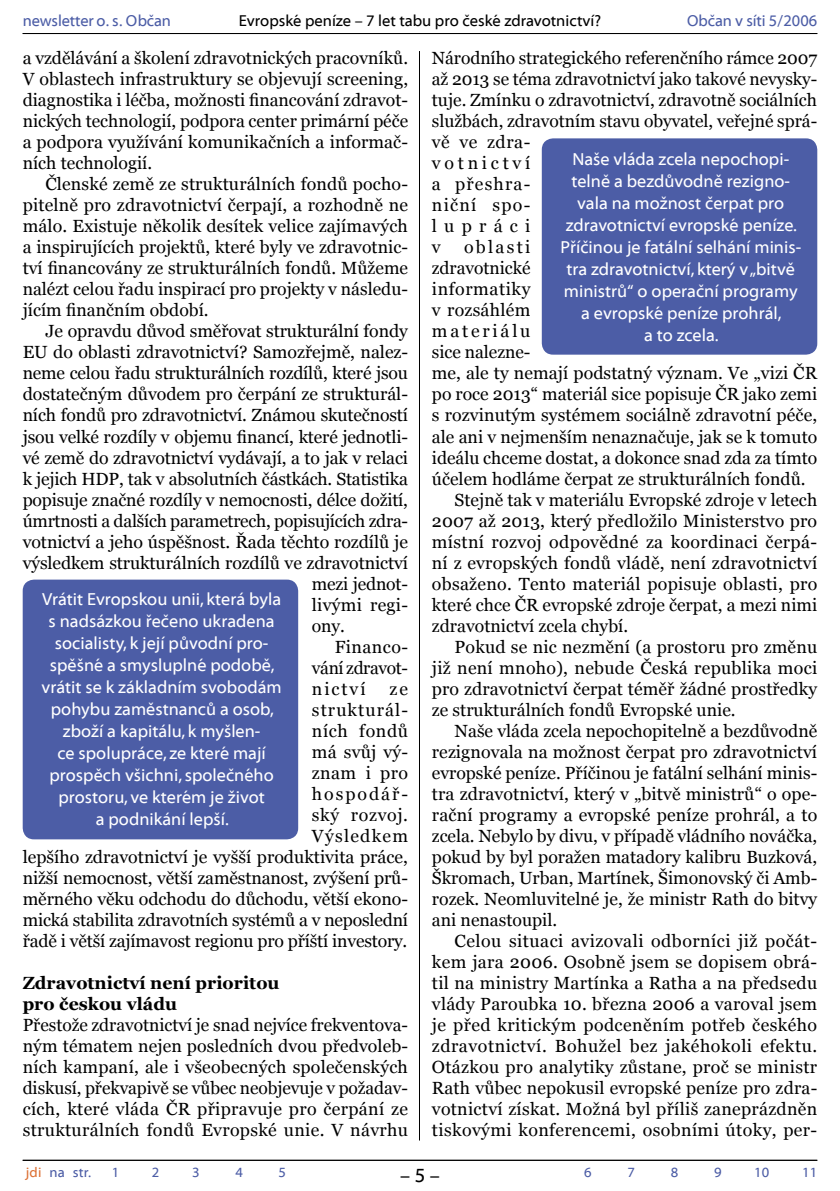
<style>
.page{position:relative;width:840px;height:1191px;background:#fff}
.page>*{position:absolute;margin:0;border:0;box-sizing:border-box;transform-origin:0 0}
.t1{font:20px "Myriad Web";color:#000}
.t2{font:17.6px/21px "Georgia";color:#000;text-align:justify}
.t3{font:17.6px/22px "Myriad Web";color:#fff;text-align:center}
.t4{font:17.6px "Georgia";letter-spacing:.02em;color:#000}
.t5{font:17.6px "Georgia";letter-spacing:.025em;color:#000}
.t6{font:17.6px "Georgia";letter-spacing:.03em;color:#000}
.t7{font:700 17.6px/21px "Georgia";color:#000}
.t8{font:17.6px "Georgia";letter-spacing:-.02em;color:#000}
.t9{font:17.6px "Georgia";letter-spacing:.035em;color:#000}
.t10{font:17.6px "Georgia";letter-spacing:.155em;color:#000}
.t11{font:17.6px "Georgia";letter-spacing:.13em;color:#000}
.t12{font:16px "Myriad Web";color:#000}
.t13{font:16px "Myriad Web";letter-spacing:-.01em;color:#4c5da6}
.t14{font:14px "Myriad Web";letter-spacing:.015em;color:#4c5da6}
.s1{color:#dc7034}
</style>
<div class="page">
<hr style="left:23px;top:1159px;width:793px;height:1px;background:#000">
<hr style="left:23px;top:33px;width:793px;height:1px;background:#000">
<div style="left:23px;top:579px;width:275px;height:260px;background:#4c5da6;border-radius:11px"></div>
<div style="left:541px;top:138px;width:275px;height:217px;background:#4c5da6;border-radius:11px"></div>
<hr style="left:419px;top:51px;width:1px;height:1089px;background:#000">
<p class="t13" style="left:23px;top:12px;width:150px">newsletter o. s. Občan</p>
<p class="t12" style="left:239px;top:12px;width:363px">Evropské peníze – 7 let tabu pro české zdravotnictví?</p>
<p class="t13" style="left:686px;top:12px;width:131px">Občan v síti 5/2006</p>
<p class="t2" style="left:23px;top:48px;width:387px">a vzdělávání a školení zdravotnických pracovníků.<br>V oblastech infrastruktury se objevují screening, diagnostika i léčba, možnosti financování zdravot&shy;nických technologií, podpora center primární péče a podpora využívání komunikačních a informač&shy;ních technologií.</p>
<p class="t2" style="left:23px;top:174px;width:386px;text-indent:23px">Členské země ze strukturálních fondů pocho&shy;pitelně pro zdravotnictví čerpají, a rozhodně ne málo. Existuje několik desítek velice zajímavých a inspirujících projektů, které byly ve zdravotnic&shy;tví financovány ze strukturálních fondů. Můžeme nalézt celou řadu inspirací pro projekty v následu&shy;jícím finančním období.</p>
<p class="t2" style="left:45px;top:321px;width:364px">Je opravdu důvod směřovat strukturální fondy</p>
<p class="t2" style="left:23px;top:342px;width:386px">EU do oblasti zdravotnictví? Samozřejmě, nalez-</p>
<p class="t2" style="left:23px;top:363px;width:386px">neme celou řadu strukturálních rozdílů, které jsou</p>
<p class="t2" style="left:23px;top:384px;width:386px">dostatečným důvodem pro čerpání ze strukturál-</p>
<p class="t2" style="left:23px;top:405px;width:386px">ních fondů pro zdravotnictví. Známou skutečností</p>
<p class="t2" style="left:23px;top:426px;width:386px">jsou velké rozdíly v objemu financí, které jednotli-</p>
<p class="t2" style="left:23px;top:447px;width:386px">vé země do zdravotnictví vydávají, a to jak v relaci</p>
<p class="t2" style="left:23px;top:468px;width:386px">k jejich HDP, tak v absolutních částkách. Statistika</p>
<p class="t2" style="left:23px;top:489px;width:386px">popisuje značné rozdíly v nemocnosti, délce dožití,</p>
<p class="t2" style="left:23px;top:510px;width:386px">úmrtnosti a dalších parametrech, popisujících zdra-</p>
<p class="t2" style="left:23px;top:531px;width:386px">votnictví a jeho úspěšnost. Řada těchto rozdílů je</p>
<p class="t2" style="left:23px;top:552px;width:386px">výsledkem strukturálních rozdílů ve zdravotnictví</p>
<p class="t2" style="left:312px;top:573px;width:97px">mezi jednot-</p>
<p class="t2" style="left:312px;top:594px;width:97px">livými regi-</p>
<p class="t2" style="left:312px;top:615px;width:34px">ony.</p>
<p class="t5" style="left:334px;top:636px;width:75px">Financo-</p>
<p class="t8" style="left:312px;top:657px;width:97px">vání zdravot-</p>
<p class="t2" style="left:312px;top:678px;width:55px">nictví</p>
<p class="t3" style="left:41px;top:588px;width:242px">Vrátit Evropskou unii, která byla s nadsázkou řečeno ukradena socialisty, k její původní pro&shy;spěšné a smysluplné podobě, vrátit se k základním svobodám pohybu zaměstnanců a osob, zboží a kapitálu, k myšlen-<br>ce spolupráce, ze které mají prospěch všichni, společného prostoru, ve kterém je život<br>a podnikání lepší.</p>
<p class="t2" style="left:23px;top:678px;width:386px;text-align:right">ze<br>strukturál-<br>ních fondů<br>má svůj vý-<br>znam i pro<br>hospodář-<br>ský rozvoj.<br>Výsledkem<br>lepšího zdravotnictví je vyšší produktivita práce, nižší nemocnost, větší zaměstnanost, zvýšení prů&shy;měrného věku odchodu do důchodu, větší ekono&shy;mická stabilita zdravotních systémů a v neposlední řadě i větší zajímavost regionu pro příští investory.</p>
<p class="t7" style="left:23px;top:972px;width:258px">Zdravotnictví není prioritou pro českou vládu</p>
<p class="t2" style="left:23px;top:1014px;width:386px">Přestože zdravotnictví je snad nejvíce frekventova&shy;ným tématem nejen posledních dvou předvoleb&shy;ních kampaní, ale i všeobecných společenských diskusí, překvapivě se vůbec neobjevuje v požadav&shy;cích, které vláda ČR připravuje pro čerpání ze strukturálních fondů Evropské unie. V návrhu</p>
<p class="t2" style="left:431px;top:48px;width:386px;text-align:left">Národního strategického referenčního rámce 2007 až 2013 se téma zdravotnictví jako takové nevysky&shy;tuje. Zmínku o zdravotnictví, zdravotně sociálních službách, zdravotním stavu obyvatel, veřejné sprá&shy;vě ve zdra-<br>votnictví<br>a přeshra-<br>niční spo-<br>lupráci<br>v</p>
<p class="t3" style="left:560px;top:149px;width:242px">Naše vláda zcela nepochopi&shy;telně a bezdůvodně rezigno&shy;vala na možnost čerpat pro zdravotnictví evropské peníze.<br>Příčinou je fatální selhání minis&shy;tra zdravotnictví, který v„bitvě ministrů“ o operační programy a evropské peníze prohrál,<br>a to zcela.</p>
<p class="t11" style="left:464px;top:237px;width:68px">oblasti</p>
<p class="t2" style="left:431px;top:258px;width:100px">zdra-votnické</p>
<p class="t9" style="left:431px;top:279px;width:100px">informatiky</p>
<p class="t2" style="left:431px;top:300px;width:100px">v rozsáhlém</p>
<p class="t10" style="left:431px;top:321px;width:100px">materiálu</p>
<p class="t2" style="left:431px;top:342px;width:100px">sice nalezne-</p>
<p class="t2" style="left:431px;top:363px;width:386px">me, ale ty nemají podstatný význam. Ve „vizi ČR</p>
<p class="t2" style="left:431px;top:384px;width:386px">po roce 2013“ materiál sice popisuje ČR jako zemi</p>
<p class="t2" style="left:431px;top:405px;width:387px">s rozvinutým systémem sociálně zdravotní péče,</p>
<p class="t2" style="left:431px;top:426px;width:386px">ale ani v nejmenším nenaznačuje, jak se k tomuto</p>
<p class="t2" style="left:431px;top:447px;width:386px">ideálu chceme dostat, a dokonce snad zda za tímto</p>
<p class="t2" style="left:431px;top:468px;width:375px">účelem hodláme čerpat ze strukturálních fondů.</p>
<p class="t2" style="left:454px;top:489px;width:364px">Stejně tak v materiálu Evropské zdroje v letech</p>
<p class="t2" style="left:431px;top:510px;width:386px">2007 až 2013, který předložilo Ministerstvo pro</p>
<p class="t4" style="left:431px;top:531px;width:386px">místní rozvoj odpovědné za koordinaci čerpá-</p>
<p class="t2" style="left:431px;top:552px;width:386px">ní z evropských fondů vládě, není zdravotnictví</p>
<p class="t2" style="left:431px;top:573px;width:386px">obsaženo. Tento materiál popisuje oblasti, pro</p>
<p class="t2" style="left:431px;top:594px;width:386px">které chce ČR evropské zdroje čerpat, a mezi nimi</p>
<p class="t2" style="left:431px;top:615px;width:198px">zdravotnictví zcela chybí.</p>
<p class="t2" style="left:454px;top:636px;width:364px">Pokud se nic nezmění (a prostoru pro změnu</p>
<p class="t2" style="left:431px;top:657px;width:386px">již není mnoho), nebude Česká republika moci</p>
<p class="t2" style="left:431px;top:678px;width:386px">pro zdravotnictví čerpat téměř žádné prostředky</p>
<p class="t2" style="left:431px;top:699px;width:305px">ze strukturálních fondů Evropské unie.</p>
<p class="t2" style="left:454px;top:720px;width:364px">Naše vláda zcela nepochopitelně a bezdůvodně</p>
<p class="t2" style="left:431px;top:741px;width:386px">rezignovala na možnost čerpat pro zdravotnictví</p>
<p class="t2" style="left:431px;top:762px;width:386px">evropské peníze. Příčinou je fatální selhání minis-</p>
<p class="t2" style="left:431px;top:783px;width:386px">tra zdravotnictví, který v „bitvě ministrů“ o ope-</p>
<p class="t2" style="left:431px;top:804px;width:386px">rační programy a evropské peníze prohrál, a to</p>
<p class="t2" style="left:431px;top:825px;width:386px">zcela. Nebylo by divu, v případě vládního nováčka,</p>
<p class="t2" style="left:431px;top:846px;width:386px">pokud by byl poražen matadory kalibru Buzková,</p>
<p class="t2" style="left:431px;top:867px;width:386px">Škromach, Urban, Martínek, Šimonovský či Amb-</p>
<p class="t2" style="left:431px;top:888px;width:386px">rozek. Neomluvitelné je, že ministr Rath do bitvy</p>
<p class="t2" style="left:431px;top:909px;width:127px">ani nenastoupil.</p>
<p class="t5" style="left:454px;top:930px;width:364px">Celou situaci avizovali odborníci již počát-</p>
<p class="t4" style="left:431px;top:951px;width:386px">kem jara 2006. Osobně jsem se dopisem obrá-</p>
<p class="t2" style="left:431px;top:972px;width:386px">til na ministry Martínka a Ratha a na předsedu</p>
<p class="t2" style="left:431px;top:993px;width:386px">vlády Paroubka 10. března 2006 a varoval jsem</p>
<p class="t5" style="left:431px;top:1014px;width:386px">je před kritickým podceněním potřeb českého</p>
<p class="t6" style="left:431px;top:1035px;width:386px">zdravotnictví. Bohužel bez jakéhokoli efektu.</p>
<p class="t4" style="left:431px;top:1056px;width:386px">Otázkou pro analytiky zůstane, proč se ministr</p>
<p class="t2" style="left:431px;top:1077px;width:386px">Rath vůbec nepokusil evropské peníze pro zdra-</p>
<p class="t2" style="left:431px;top:1098px;width:386px">votnictví získat. Možná byl příliš zaneprázdněn</p>
<p class="t4" style="left:431px;top:1119px;width:386px">tiskovými konferencemi, osobními útoky, per-</p>
<p class="t14" style="left:26px;top:1165px;width:78px"><span class="s1">jdi</span> na str. 1</p>
<p class="t14" style="left:146px;top:1165px;width:5px">2</p>
<p class="t14" style="left:192px;top:1165px;width:9px">3</p>
<p class="t14" style="left:235px;top:1165px;width:9px">4</p>
<p class="t14" style="left:278px;top:1165px;width:9px">5</p>
<p class="t14" style="left:584px;top:1165px;width:9px">6</p>
<p class="t14" style="left:627px;top:1165px;width:9px">7</p>
<p class="t14" style="left:670px;top:1165px;width:9px">8</p>
<p class="t14" style="left:713px;top:1165px;width:9px">9</p>
<p class="t14" style="left:753px;top:1165px;width:17px">10</p>
<p class="t14" style="left:798px;top:1165px;width:6px">11</p>
<p class="t1" style="left:400px;top:1164px;width:41px">– –</p>
</div>
